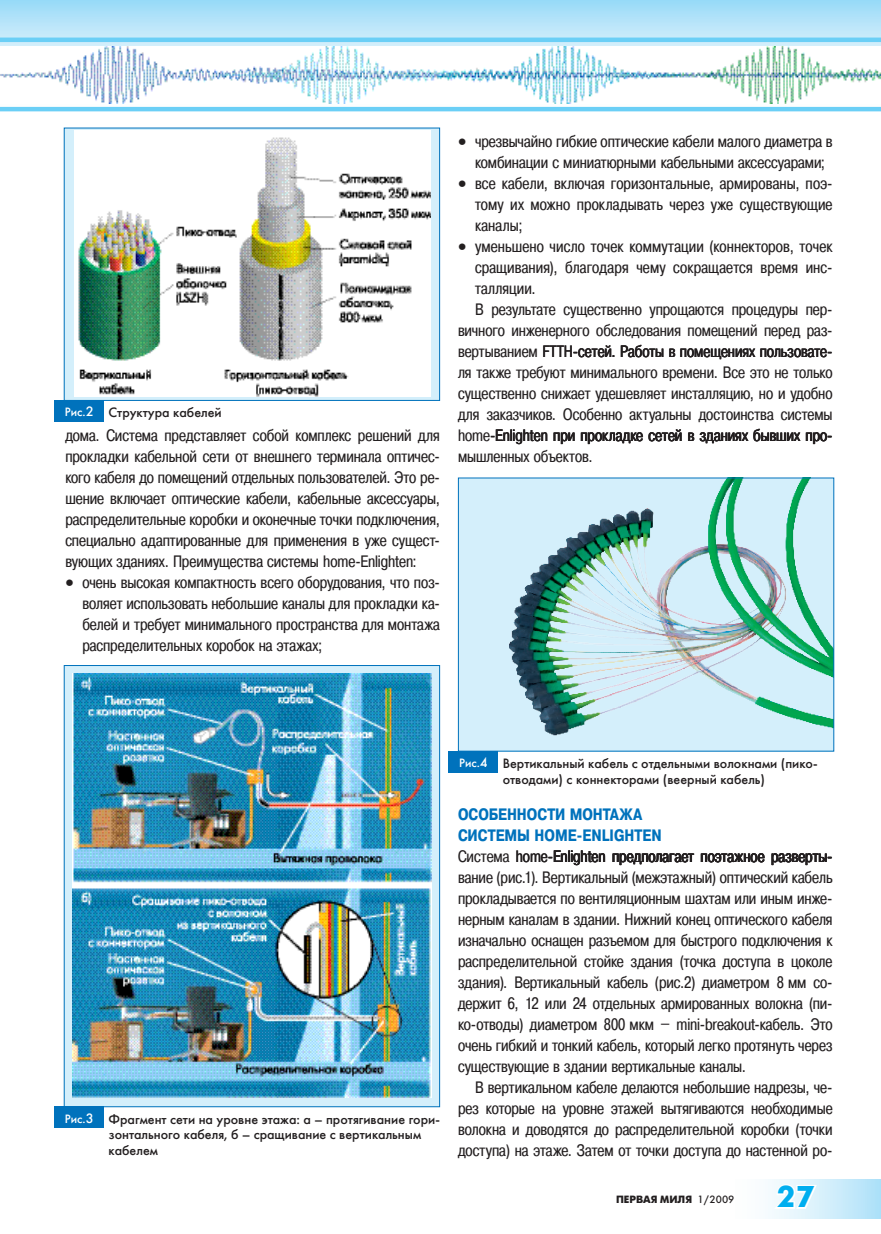
<style>
.page{position:relative;width:881px;height:1234px;background:#fff}
.page>*{position:absolute;margin:0;border:0;box-sizing:border-box;transform-origin:0 0}
.t1{font:700 30px "Futuris C";color:#00aeef}
.Osn_text_krasn_str{font:16.5px/21px "Pragmatica Cond C";color:#231f20;text-align:justify}
.Osn_text_bez_krasn_s{font:16.5px/21px "Pragmatica Cond C";color:#231f20;text-align:justify}
.Tochka{font:16.5px/21px "Pragmatica Cond C";letter-spacing:.005em;color:#231f20;text-align:justify}
.Zagl-podglava{font:700 16.5px/21px "Pragmatica Cond C";color:#0072bc}
.Podris_podpis{font:13.5px/15.8px "Futuris C";color:#231f20}
.Risunok-nomer{font:12px "Futuris C";color:#fff}
.t2{font:700 10.5px "Futuris C";color:#231f20}
.s1{font-size:13.5px}
.s2{font-weight:400}
</style>
<div class="page">
<div style="left:726px;top:1178px;width:154px;height:40px;background:linear-gradient(to right,#fff,#b5e3f9)"></div>
<svg style="left:770px;top:1182px;width:48px;height:29px"></svg>
<svg style="left:0;top:0;width:880px;height:107px;background:#b9e5f9"></svg>
<hr style="left:0;top:38px;width:880px;height:4px;background:#6bcff6">
<hr style="left:0;top:107px;width:880px;height:4px;background:#6bcff6">
<img style="left:0;top:46px;width:880px;height:57px">
<svg style="left:64px;top:665px;width:375px;height:441px;background:#c2e4f4"></svg>
<img style="left:73px;top:673px;width:358px;height:423px">
<div style="left:54px;top:1106px;width:50px;height:21px;background:#0072bc"></div>
<div style="left:458px;top:478px;width:375px;height:273px;background:#d4effb"></div>
<img style="left:509px;top:479px;width:322px;height:257px">
<div style="left:448px;top:751px;width:50px;height:21px;background:#0072bc"></div>
<svg style="left:66px;top:130px;width:372px;height:269px;fill:#d4effb"></svg>
<img style="left:74px;top:131px;width:356px;height:265px">
<div style="left:64px;top:128px;width:376px;height:273px;border:1px solid #0072bc"></div>
<div style="left:54px;top:400px;width:50px;height:21px;background:#0072bc"></div>
<p class="Risunok-nomer" style="left:65px;top:405px;width:30px">Рис.<span class="s1">2</span></p>
<p class="Podris_podpis" style="left:108px;top:405px;width:115px">Структура кабелей</p>
<p class="Osn_text_krasn_str" style="left:65px;top:425px;width:376px">дома. Система представляет собой комплекс решений для прокладки кабельной сети от внешнего терминала оптичес&shy;кого кабеля до помещений отдельных пользователей. Это ре&shy;шение включает оптические кабели, кабельные аксессуары, распределительные коробки и оконечные точки подключения, специально адаптированные для применения в уже сущест&shy;вующих зданиях. Преимущества системы home-Enlighten:</p>
<p class="Tochka" style="left:82px;top:572px;width:359px;text-indent:-17px">• очень высокая компактность всего оборудования, что поз&shy;воляет использовать небольшие каналы для прокладки ка&shy;белей и требует минимального пространства для монтажа распределительных коробок на этажах;</p>
<p class="Tochka" style="left:458px;top:131px;width:376px;text-align:center">• чрезвычайно гибкие оптические кабели малого диаметра в комбинации с миниатюрными кабельными аксессуарами;</p>
<p class="Tochka" style="left:475px;top:173px;width:359px;text-indent:-17px">• все кабели, включая горизонтальные, армированы, поэ&shy;тому их можно прокладывать через уже существующие каналы;</p>
<p class="Tochka" style="left:475px;top:236px;width:359px;text-indent:-17px">• уменьшено число точек коммутации (коннекторов, точек сращивания), благодаря чему сокращается время инс&shy;талляции.</p>
<p class="Osn_text_krasn_str" style="left:458px;top:299px;width:376px;text-indent:17px">В результате существенно упрощаются процедуры пер&shy;вичного инженерного обследования помещений перед раз&shy;вертыванием FTTH-сетей. Работы в помещениях пользовате&shy;ля также требуют минимального времени. Все это не только существенно снижает удешевляет инсталляцию, но и удобно для заказчиков. Особенно актуальны достоинства системы home-Enlighten при прокладке сетей в зданиях бывших про&shy;мышленных объектов.</p>
<p class="Risunok-nomer" style="left:65px;top:1110px;width:30px">Рис.<span class="s1">3</span></p>
<p class="Podris_podpis" style="left:108px;top:1110px;width:333px">Фрагмент сети на уровне этажа: а – протягивание гори&shy;зонтального кабеля, б – сращивание с вертикальным кабелем</p>
<p class="Risunok-nomer" style="left:459px;top:755px;width:30px">Рис.<span class="s1">4</span></p>
<p class="Podris_podpis" style="left:502px;top:755px;width:316px">Вертикальный кабель с отдельными волокнами (пико&shy;отводами) с коннекторами (веерный кабель)</p>
<p class="Zagl-podglava" style="left:458px;top:803px;width:205px">ОСОБЕННОСТИ МОНТАЖА<br>СИСТЕМЫ HOME-ENLIGHTEN</p>
<p class="Osn_text_bez_krasn_s" style="left:458px;top:845px;width:376px">Система home-Enlighten предполагает поэтажное разверты&shy;вание (рис.1). Вертикальный (межэтажный) оптический кабель прокладывается по вентиляционным шахтам или иным инже&shy;нерным каналам в здании. Нижний конец оптического кабеля изначально оснащен разъемом для быстрого подключения к распределительной стойке здания (точка доступа в цоколе здания). Вертикальный кабель (рис.2) диаметром 8 мм со&shy;держит 6, 12 или 24 отдельных армированных волокна (пи&shy;ко-отводы) диаметром 800 мкм – mini-breakout-кабель. Это очень гибкий и тонкий кабель, который легко протянуть через существующие в здании вертикальные каналы.</p>
<p class="Osn_text_krasn_str" style="left:458px;top:1076px;width:376px;text-indent:17px">В вертикальном кабеле делаются небольшие надрезы, че&shy;рез которые на уровне этажей вытягиваются необходимые волокна и доводятся до распределительной коробки (точки доступа) на этаже. Затем от точки доступа до настенной ро-</p>
<p class="t2" style="left:615px;top:1192px;width:120px">ПЕРВАЯ МИЛЯ <span class="s2">1/2009</span></p>
<p class="t1" style="left:776px;top:1179px;width:39px">27</p>
</div>
